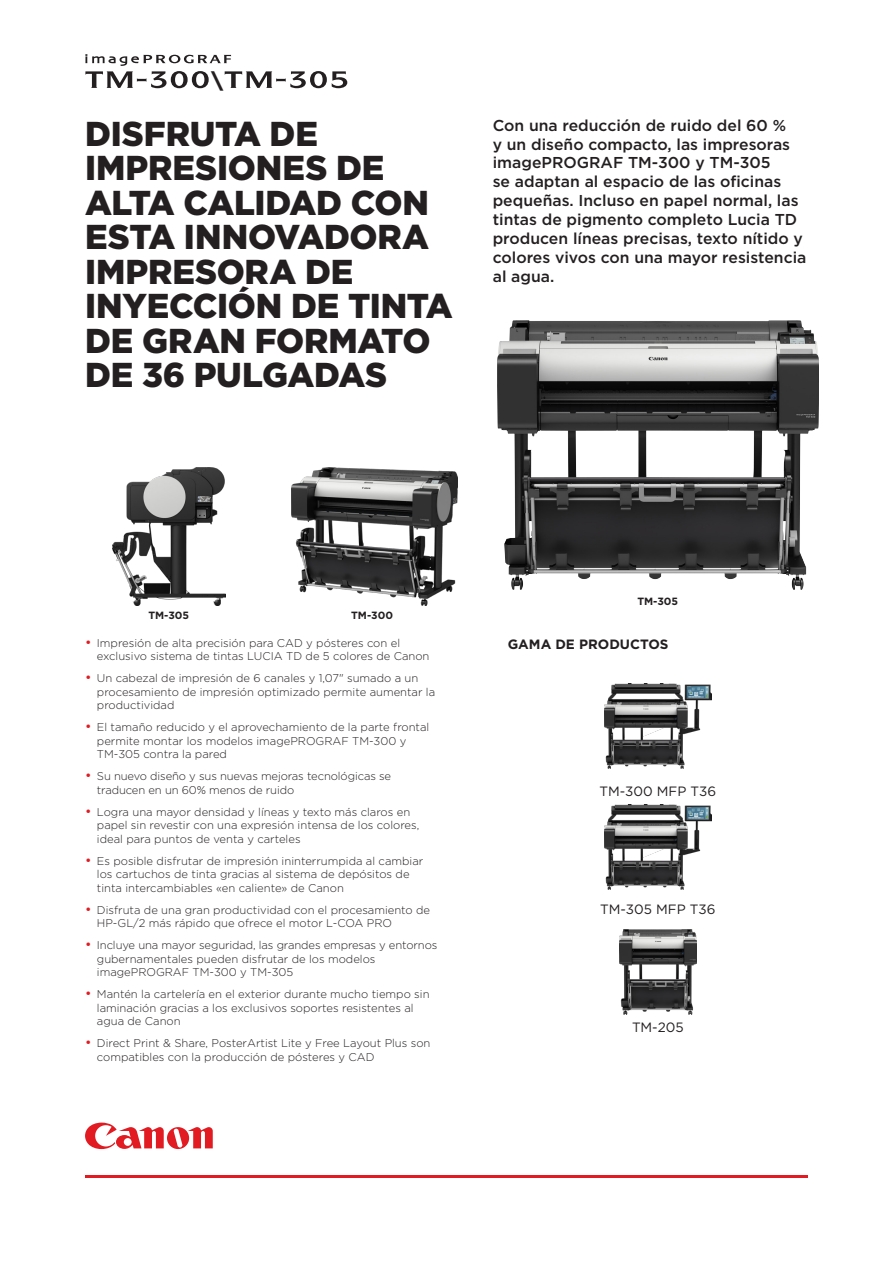
<style>
.page{position:relative;width:893px;height:1263px;background:#fff}
.page>*{position:absolute;margin:0;border:0;box-sizing:border-box;transform-origin:0 0}
.COVER_HEADER_LARGE{font:900 34.5px/34.5px "Gotham";letter-spacing:-.005em;color:#231f20}
.t1{font:900 21px "Gotham";color:#231f20}
.INTRO{font:500 15.75px/18.9px "Gotham";color:#231f20}
.BODY{font:13.5px "Gotham";color:#231f20}
.SUBHEAD{font:700 13.5px "Gotham";color:#231f20}
.t2{font:300 11.25px/13.5px "Gotham";color:#231f20}
.SUBHEAD-2{font:700 10.5px "Gotham";color:#231f20}
.s1{font-weight:400;font-size:13.5px;color:#e21a21}
</style>
<div class="page">
<svg style="left:85px;top:1122px;width:128px;height:28px"></svg>
<hr style="left:85px;top:1175px;width:723px;height:3px;background:#e21a21">
<img style="left:292px;top:467px;width:166px;height:138px">
<img style="left:112px;top:467px;width:113px;height:138px">
<img style="left:497px;top:320px;width:321px;height:269px">
<img style="left:604px;top:804px;width:107px;height:85px">
<img style="left:604px;top:684px;width:107px;height:85px">
<img style="left:619px;top:929px;width:77px;height:85px">
<svg style="left:85px;top:54px;width:262px;height:34px"></svg>
<p class="t1" style="left:212px;top:66px;width:13px">\</p>
<p class="COVER_HEADER_LARGE" style="left:85px;top:116px;width:369px">DISFRUTA DE<br>IMPRESIONES DE<br>ALTA CALIDAD CON<br>ESTA INNOVADORA<br>IMPRESORA DE<br>INYECCIÓN DE TINTA<br>DE GRAN FORMATO<br>DE 36 PULGADAS</p>
<p class="INTRO" style="left:493px;top:115px;width:315px">Con una reducción de ruido del 60 %<br>y un diseño compacto, las impresoras imagePROGRAF TM-300 y TM-305<br>se adaptan al espacio de las oficinas pequeñas. Incluso en papel normal, las tintas de pigmento completo Lucia TD producen líneas precisas, texto nítido y colores vivos con una mayor resistencia al agua.</p>
<p class="SUBHEAD-2" style="left:148px;top:608px;width:42px">TM-305</p>
<p class="SUBHEAD-2" style="left:351px;top:608px;width:43px">TM-300</p>
<p class="t2" style="left:97px;top:636px;width:334px;text-indent:-12px"><span class="s1">•</span> Impresión de alta precisión para CAD y pósteres con el exclusivo sistema de tintas LUCIA TD de 5 colores de Canon</p>
<p class="t2" style="left:97px;top:671px;width:340px;text-indent:-12px"><span class="s1">•</span> Un cabezal de impresión de 6 canales y 1,07" sumado a un procesamiento de impresión optimizado permite aumentar la productividad</p>
<p class="t2" style="left:97px;top:720px;width:334px;text-indent:-12px"><span class="s1">•</span> El tamaño reducido y el aprovechamiento de la parte frontal permite montar los modelos imagePROGRAF TM-300 y<br>TM-305 contra la pared</p>
<p class="t2" style="left:97px;top:769px;width:296px;text-indent:-12px"><span class="s1">•</span> Su nuevo diseño y sus nuevas mejoras tecnológicas se traducen en un 60% menos de ruido</p>
<p class="t2" style="left:97px;top:805px;width:324px;text-indent:-12px"><span class="s1">•</span> Logra una mayor densidad y líneas y texto más claros en papel sin revestir con una expresión intensa de los colores, ideal para puntos de venta y carteles</p>
<p class="t2" style="left:97px;top:854px;width:328px;text-indent:-12px"><span class="s1">•</span> Es posible disfrutar de impresión ininterrumpida al cambiar los cartuchos de tinta gracias al sistema de depósitos de tinta intercambiables «en caliente» de Canon</p>
<p class="t2" style="left:97px;top:903px;width:335px;text-indent:-12px"><span class="s1">•</span> Disfruta de una gran productividad con el procesamiento de<br>HP-GL/2 más rápido que ofrece el motor L-COA PRO</p>
<p class="t2" style="left:97px;top:938px;width:342px;text-indent:-12px"><span class="s1">•</span> Incluye una mayor seguridad, las grandes empresas y entornos gubernamentales pueden disfrutar de los modelos imagePROGRAF TM-300 y TM-305</p>
<p class="t2" style="left:97px;top:987px;width:334px;text-indent:-12px"><span class="s1">•</span> Mantén la cartelería en el exterior durante mucho tiempo sin laminación gracias a los exclusivos soportes resistentes al agua de Canon</p>
<p class="t2" style="left:97px;top:1036px;width:335px;text-indent:-12px"><span class="s1">•</span> Direct Print &amp; Share, PosterArtist Lite y Free Layout Plus son compatibles con la producción de pósteres y CAD</p>
<p class="SUBHEAD-2" style="left:637px;top:594px;width:42px">TM-305</p>
<p class="SUBHEAD" style="left:508px;top:635px;width:162px">GAMA DE PRODUCTOS</p>
<p class="BODY" style="left:599px;top:782px;width:118px">TM-300 MFP T36</p>
<p class="BODY" style="left:600px;top:900px;width:117px">TM-305 MFP T36</p>
<p class="BODY" style="left:632px;top:1019px;width:53px">TM-205</p>
</div>
